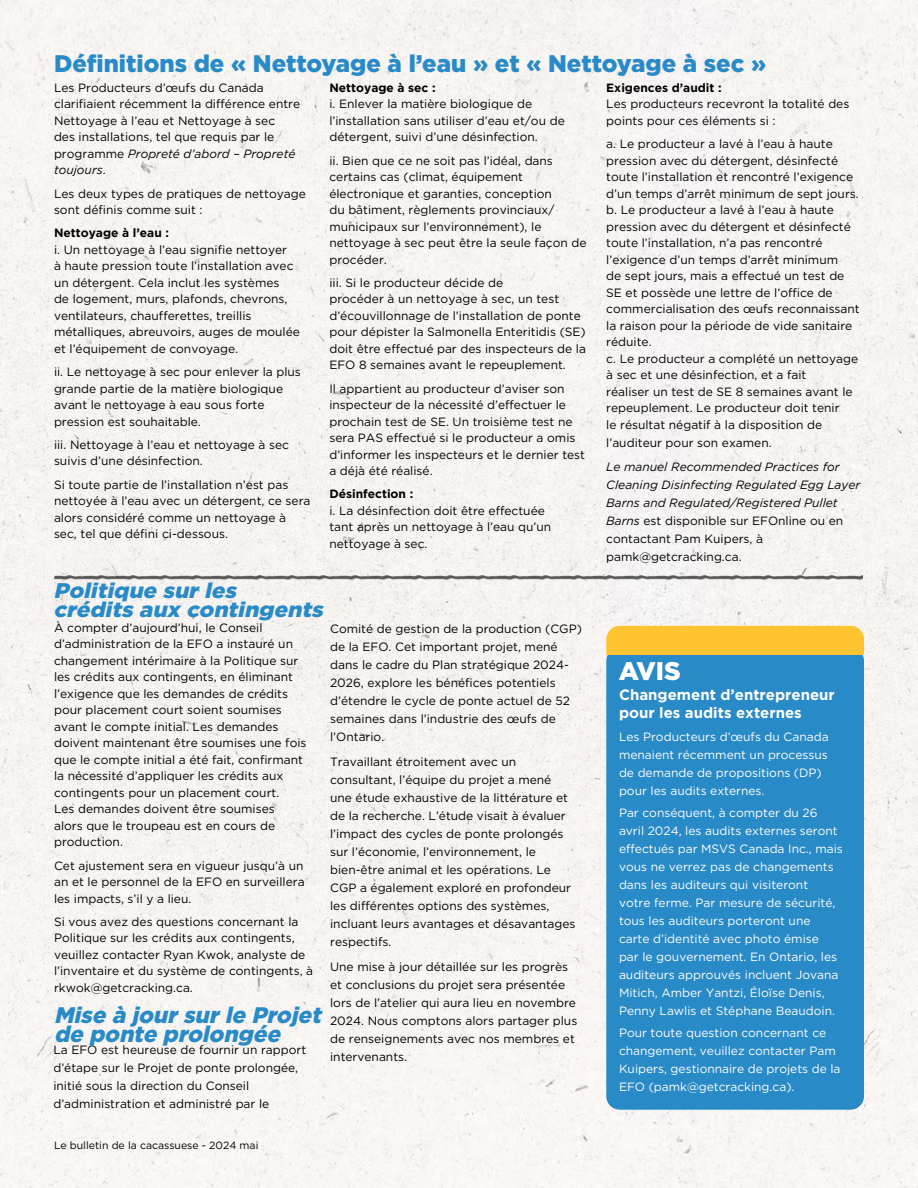
<style>
.page{position:relative;width:918px;height:1188px;background:#f7f4f2}
.page>*{position:absolute;margin:0;border:0;box-sizing:border-box;transform-origin:0 0}
.t1{font:900 25.5px "Gotham";color:#fff}
.t2{font:900 24px "Gotham";color:#298ac8}
.t3{font:italic 900 22.5px/18.8px "Gotham";color:#298ac8}
.t4{font:italic 900 21.15px/18.8px "Gotham";color:#298ac8;scale:1.06 1}
.t5{font:700 15px/18px "Gotham";color:#fff}
.t6{font:12px/16.5px "Gotham";color:#000}
.t7{font:12px/18px "Gotham";color:#fff}
.t8{font:italic 12px/18px "Gotham";color:#000}
.t9{font:700 12px "Gotham";color:#000}
.t10{font:10.5px "Gotham";color:#000}
.s1{font-style:italic}
.s2{font-style:normal}
</style>
<div class="page">
<div style="left:606px;top:647px;width:258px;height:463px;background:#298ac8;border-radius:14px"></div>
<div style="left:606px;top:626px;width:258px;height:29px;background:#ffc42f"></div>
<img style="left:54px;top:576px;width:809px;height:6px">
<h2 class="t2" style="left:54px;top:49px;width:714px">Définitions de « Nettoyage à l’eau » et « Nettoyage à sec »</h2>
<p class="t9" style="left:329px;top:81px;width:108px">Nettoyage à sec :</p>
<p class="t6" style="left:329px;top:96px;width:237px">i. Enlever la matière biologique de l’installation sans utiliser d’eau et/ou de détergent, suivi d’une désinfection.</p>
<p class="t6" style="left:329px;top:152px;width:259px">ii. Bien que ce ne soit pas l’idéal, dans certains cas (climat, équipement électronique et garanties, conception<br>du bâtiment, règlements provinciaux/ municipaux sur l’environnement), le nettoyage à sec peut être la seule façon de procéder.</p>
<p class="t6" style="left:329px;top:274px;width:258px">iii. Si le producteur décide de<br>procéder à un nettoyage à sec, un test d’écouvillonnage de l’installation de ponte pour dépister la Salmonella Enteritidis (SE) doit être effectué par des inspecteurs de la EFO 8 semaines avant le repeuplement.</p>
<p class="t6" style="left:329px;top:380px;width:257px">Il appartient au producteur d’aviser son inspecteur de la nécessité d’effectuer le prochain test de SE. Un troisième test ne sera PAS effectué si le producteur a omis d’informer les inspecteurs et le dernier test a déjà été réalisé.</p>
<p class="t9" style="left:329px;top:487px;width:85px">Désinfection :</p>
<p class="t6" style="left:329px;top:502px;width:223px">i. La désinfection doit être effectuée tant après un nettoyage à l’eau qu’un nettoyage à sec.</p>
<p class="t6" style="left:54px;top:79px;width:248px">Les Producteurs d’œufs du Canada clarifiaient récemment la différence entre Nettoyage à l’eau et Nettoyage à sec<br>des installations, tel que requis par le programme <span class="s1">Propreté d’abord – Propreté toujours</span>.</p>
<p class="t6" style="left:54px;top:185px;width:253px">Les deux types de pratiques de nettoyage sont définis comme suit :</p>
<p class="t9" style="left:54px;top:226px;width:116px">Nettoyage à l’eau :</p>
<p class="t6" style="left:54px;top:241px;width:247px">i. Un nettoyage à l’eau signifie nettoyer<br>à haute pression toute l’installation avec un détergent. Cela inclut les systèmes<br>de logement, murs, plafonds, chevrons, ventilateurs, chaufferettes, treillis métalliques, abreuvoirs, auges de moulée et l’équipement de convoyage.</p>
<p class="t6" style="left:54px;top:363px;width:248px">ii. Le nettoyage à sec pour enlever la plus grande partie de la matière biologique avant le nettoyage à eau sous forte pression est souhaitable.</p>
<p class="t6" style="left:54px;top:436px;width:237px">iii. Nettoyage à l’eau et nettoyage à sec suivis d’une désinfection.</p>
<p class="t6" style="left:54px;top:476px;width:258px">Si toute partie de l’installation n’est pas nettoyée à l’eau avec un détergent, ce sera alors considéré comme un nettoyage à sec, tel que défini ci-dessous.</p>
<p class="t9" style="left:606px;top:81px;width:117px">Exigences d’audit :</p>
<p class="t6" style="left:606px;top:96px;width:245px">Les producteurs recevront la totalité des points pour ces éléments si :</p>
<p class="t6" style="left:606px;top:135px;width:255px">a. Le producteur a lavé à l’eau à haute pression avec du détergent, désinfecté toute l’installation et rencontré l’exigence d’un temps d’arrêt minimum de sept jours. b. Le producteur a lavé à l’eau à haute pression avec du détergent et désinfecté toute l’installation, n’a pas rencontré l’exigence d’un temps d’arrêt minimum<br>de sept jours, mais a effectué un test de SE et possède une lettre de l’office de commercialisation des œufs reconnaissant la raison pour la période de vide sanitaire réduite.<br>c. Le producteur a complété un nettoyage à sec et une désinfection, et a fait<br>réaliser un test de SE 8 semaines avant le repeuplement. Le producteur doit tenir<br>le résultat négatif à la disposition de</p>
<p class="t6" style="left:606px;top:434px;width:167px">l’auditeur pour son examen.</p>
<p class="t8" style="left:606px;top:458px;width:256px">Le manuel Recommended Practices for Cleaning Disinfecting Regulated Egg Layer Barns and Regulated/Registered Pullet Barns <span class="s2">est disponible sur EFOnline ou en contactant Pam Kuipers, à pamk@getcracking.ca.</span></p>
<h3 class="t4" style="left:53px;top:581px;width:260px">Politique sur les crédits aux contingents</h3>
<p class="t6" style="left:54px;top:619px;width:254px">À compter d’aujourd’hui, le Conseil d’administration de la EFO a instauré un changement intérimaire à la Politique sur les crédits aux contingents, en éliminant l’exigence que les demandes de crédits pour placement court soient soumises avant le compte initial. Les demandes doivent maintenant être soumises une fois que le compte initial a été fait, confirmant la nécessité d’appliquer les crédits aux contingents pour un placement court.<br>Les demandes doivent être soumises<br>alors que le troupeau est en cours de production.</p>
<p class="t6" style="left:54px;top:857px;width:252px;text-align:justify">Cet ajustement sera en vigueur jusqu’à un an et le personnel de la EFO en surveillera les impacts, s’il y a lieu.</p>
<p class="t6" style="left:54px;top:913px;width:261px">Si vous avez des questions concernant la Politique sur les crédits aux contingents, veuillez contacter Ryan Kwok, analyste de l’inventaire et du système de contingents, à rkwok@getcracking.ca.</p>
<p class="t6" style="left:330px;top:620px;width:253px;line-height:18px">Comité de gestion de la production (CGP) de la EFO. Cet important projet, mené dans le cadre du Plan stratégique 2024- 2026, explore les bénéfices potentiels d’étendre le cycle de ponte actuel de 52 semaines dans l’industrie des œufs de l’Ontario.</p>
<p class="t6" style="left:330px;top:753px;width:247px;line-height:18px">Travaillant étroitement avec un consultant, l’équipe du projet a mené une étude exhaustive de la littérature et de la recherche. L’étude visait à évaluer l’impact des cycles de ponte prolongés sur l’économie, l’environnement, le bien-être animal et les opérations. Le CGP a également exploré en profondeur les différentes options des systèmes, incluant leurs avantages et désavantages respectifs.</p>
<p class="t6" style="left:330px;top:957px;width:249px;line-height:18px">Une mise à jour détaillée sur les progrès et conclusions du projet sera présentée lors de l’atelier qui aura lieu en novembre 2024. Nous comptons alors partager plus de renseignements avec nos membres et intervenants.</p>
<h3 class="t3" style="left:54px;top:1005px;width:274px">Mise à joursurle Projet de ponte prolongée</h3>
<p class="t6" style="left:53px;top:1041px;width:254px;line-height:18px">La EFO est heureuse de fournir un rapport d’étape sur le Projet de ponte prolongée, initié sous la direction du Conseil d’administration et administré par le</p>
<p class="t10" style="left:54px;top:1139px;width:206px">Le bulletin de la cacassuese - 2024 mai</p>
<h1 class="t1" style="left:619px;top:657px;width:64px">AVIS</h1>
<p class="t5" style="left:619px;top:686px;width:217px">Changement d’entrepreneur pour les audits externes</p>
<p class="t7" style="left:619px;top:727px;width:211px">Les Producteurs d’œufs du Canada menaient récemment un processus de demande de propositions (DP) pour les audits externes.</p>
<p class="t7" style="left:619px;top:804px;width:225px">Par conséquent, à compter du 26 avril 2024, les audits externes seront effectués par MSVS Canada Inc., mais vous ne verrez pas de changements dans les auditeurs qui visiteront<br>votre ferme. Par mesure de sécurité, tous les auditeurs porteront une carte d’identité avec photo émise<br>par le gouvernement. En Ontario, les auditeurs approuvés incluent Jovana Mitich, Amber Yantzi, Éloïse Denis, Penny Lawlis et Stéphane Beaudoin.</p>
<p class="t7" style="left:619px;top:1024px;width:223px">Pour toute question concernant ce changement, veuillez contacter Pam Kuipers, gestionnaire de projets de la EFO (pamk@getcracking.ca).</p>
</div>
